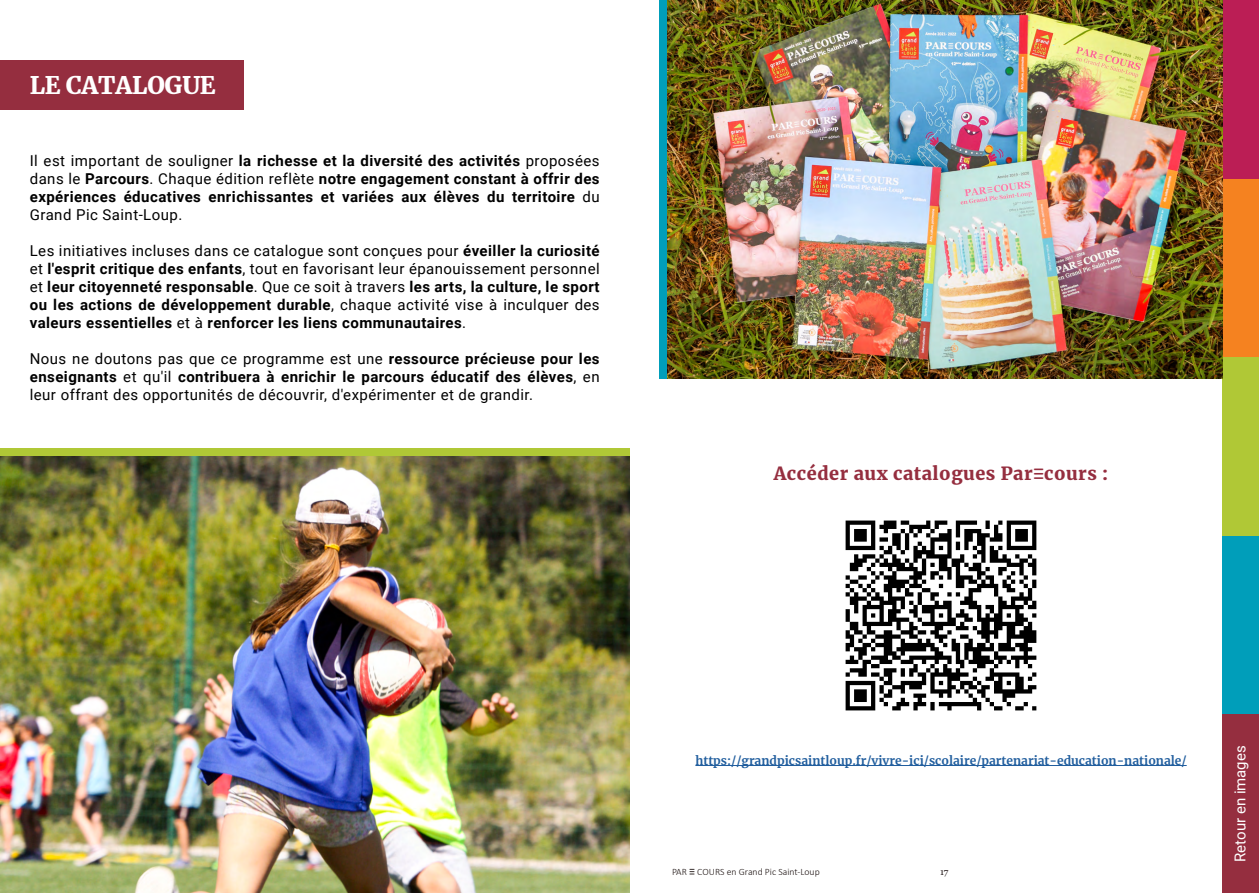
<style>
.page{position:relative;width:1259px;height:893px;background:#fff}
.page>*{position:absolute;margin:0;border:0;box-sizing:border-box;transform-origin:0 0}
.t1{font:900 24px "Merriweather";letter-spacing:-.01em;color:#fff}
.t2{font:900 18px "Merriweather";letter-spacing:.03em;color:#952e3f}
.t3{font:700 15px/18px "Roboto";letter-spacing:.03em;color:#000;text-align:justify}
.t4{font:15px/18px "Roboto";letter-spacing:.03em;color:#000;text-align:justify}
.t5{font:15px "Roboto";color:#fff}
.t6{font:700 12px "Merriweather";color:#215e9e}
.t7{font:300 9.75px "Calibri";color:#1f1514}
.t8{font:9px "Georgia";color:#1f1514}
.s1{font-weight:400}
.s2{font-weight:700}
.s3{font-family:"Calibri";font-weight:400;font-size:22.5px}
.s4{font-weight:400;font-size:12px}
</style>
<div class="page">
<div style="left:1222px;top:0;width:37px;height:180px;background:#bb1e55"></div>
<div style="left:1222px;top:180px;width:37px;height:178px;background:#f58220"></div>
<div style="left:1222px;top:357px;width:37px;height:179px;background:#b0c836"></div>
<div style="left:1222px;top:536px;width:37px;height:178px;background:#009eba"></div>
<div style="left:1222px;top:714px;width:37px;height:179px;background:#952e3f"></div>
<img style="left:667px;top:0;width:555px;height:378px">
<img style="left:845px;top:520px;width:192px;height:191px">
<hr style="left:695px;top:765px;width:491px;height:1px;background:#215e9e">
<div style="left:0;top:60px;width:244px;height:49px;background:#952e3f"></div>
<img style="left:0;top:456px;width:629px;height:437px">
<div style="left:0;top:448px;width:629px;height:8px;background:#b0c836"></div>
<div style="left:659px;top:0;width:8px;height:378px;background:#009eba"></div>
<h1 class="t1" style="left:30px;top:69px;width:187px">LE CATALOGUE</h1>
<p class="t3" style="left:30px;top:151px;width:571px"><span class="s1">Il est important de souligner</span> la richesse et la diversité des activités <span class="s1">proposées dans le</span> Parcours<span class="s1">. Chaque édition reflète</span> notre engagement constant à offrir des expériences éducatives enrichissantes et variées aux élèves du territoire <span class="s1">du Grand Pic Saint-Loup.</span></p>
<p class="t3" style="left:30px;top:241px;width:571px"><span class="s1">Les initiatives incluses dans ce catalogue sont conçues pour</span> éveiller la curiosité <span class="s1">et</span> l'esprit critique des enfants<span class="s1">, tout en favorisant leur épanouissement personnel et</span> leur citoyenneté responsable<span class="s1">. Que ce soit à travers</span> les arts, la culture, le sport ou les actions de développement durable<span class="s1">, chaque activité vise à inculquer des </span>valeurs essentielles <span class="s1">et à</span> renforcer les liens communautaires<span class="s1">.</span></p>
<p class="t4" style="left:30px;top:349px;width:571px">Nous ne doutons pas que ce programme est une <span class="s2">ressource précieuse pour les enseignants</span> et qu'il <span class="s2">contribuera à enrichir le parcours éducatif des élèves</span>, en leur offrant des opportunités de découvrir, d'expérimenter et de grandir.</p>
<p class="t2" style="left:773px;top:460px;width:336px">Accéder aux catalogues Par<span class="s3">≡</span>cours :</p>
<p class="t6" style="left:695px;top:752px;width:493px">https://grandpicsaintloup.fr/vivre-ici/scolaire/partenariat-education-nationale/</p>
<p class="t7" style="left:672px;top:866px;width:149px">PAR <span class="s4">≡</span> COURS en Grand Pic Saint-Loup</p>
<p class="t8" style="left:940px;top:867px;width:10px">17</p>
<p class="t5" style="left:1229px;top:862px;width:118px;rotate:-90deg">Retour en images</p>
</div>
